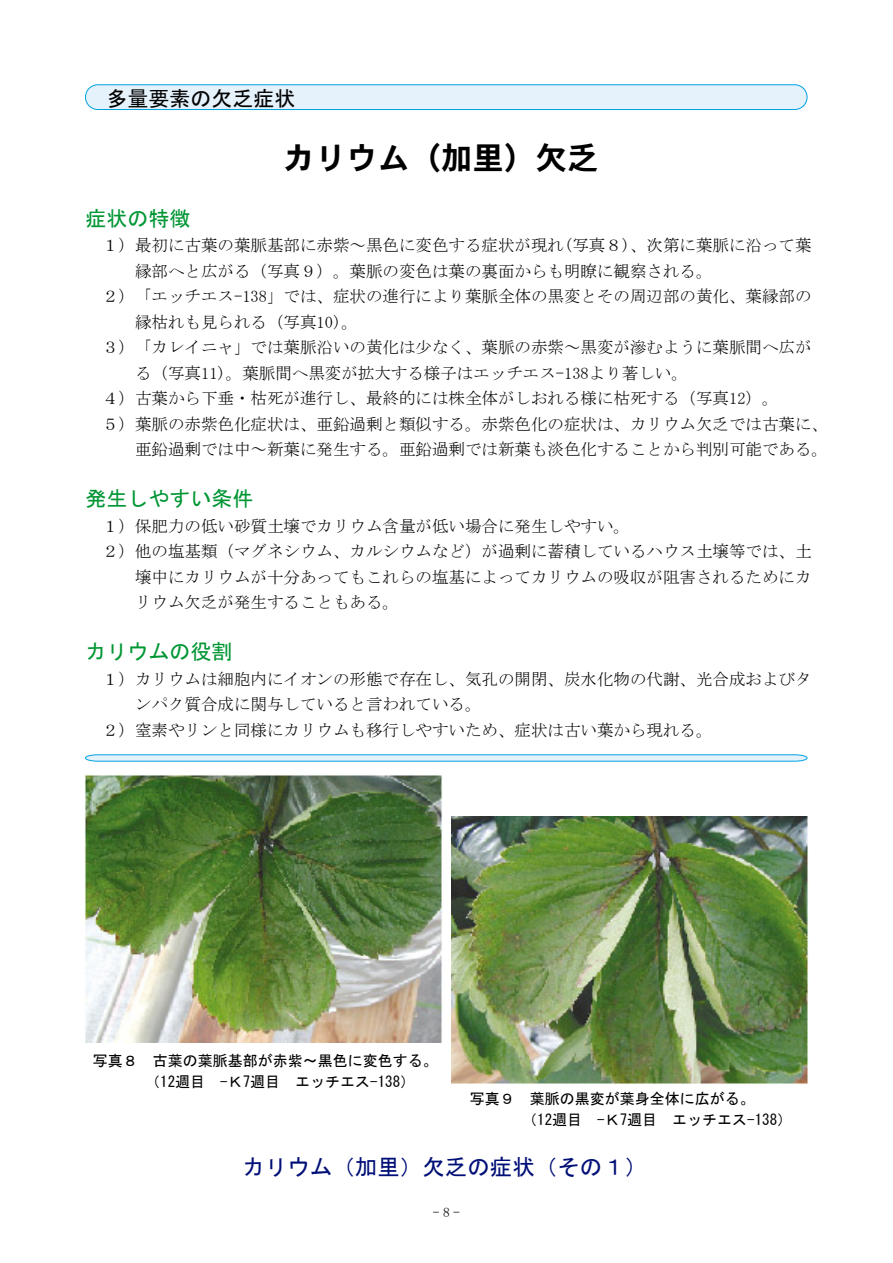
<style>
.page{position:relative;width:893px;height:1263px;background:#fff}
.page>*{position:absolute;margin:0;border:0;box-sizing:border-box;transform-origin:0 0}
.t1{font:31.5px "DFHS Gothic W7 WIN RKSJ H";color:#000}
.t2{font:22.5px "MS Gothic";color:#000f77}
.t3{font:21px "MS Gothic";color:#009634}
.t4{font:21px "MS Gothic";color:#000}
.t5{font:16.5px "MS Mincho";color:#000}
.t6{font:15px/21px "MS Gothic";color:#000}
.t7{font:13.5px "MS Mincho";color:#000}
</style>
<div class="page">
<div style="left:85px;top:85px;width:722px;height:25px;background:#e5f1fb;border:1px solid #00a2e4;border-radius:12px"></div>
<svg style="left:85px;top:754px;width:722px;height:8px;background:#acddf5"></svg>
<img style="left:84px;top:774px;width:358px;height:268px">
<img style="left:452px;top:816px;width:356px;height:268px">
<p class="t4" style="left:107px;top:87px;width:190px">多量要素の欠乏症状</p>
<h1 class="t1" style="left:284px;top:141px;width:316px">カリウム（加里）欠乏</h1>
<p class="t3" style="left:86px;top:207px;width:107px">症状の特徴</p>
<p class="t5" style="left:102px;top:237px;width:711px">１）最初に古葉の葉脈基部に赤紫～黒色に変色する症状が現れ(写真８)、次第に葉脈に沿って葉</p>
<p class="t5" style="left:135px;top:262px;width:579px">縁部へと広がる（写真９）。葉脈の変色は葉の裏面からも明瞭に観察される。</p>
<p class="t5" style="left:102px;top:288px;width:711px">２）「エッチエス-138」では、症状の進行により葉脈全体の黒変とその周辺部の黄化、葉縁部の</p>
<p class="t5" style="left:135px;top:313px;width:224px">縁枯れも見られる（写真10)。</p>
<p class="t5" style="left:102px;top:339px;width:711px">３）「カレイニャ」では葉脈沿いの黄化は少なく、葉脈の赤紫～黒変が滲むように葉脈間へ広が</p>
<p class="t5" style="left:135px;top:364px;width:554px">る（写真11)。葉脈間へ黒変が拡大する様子はエッチエス-138より著しい。</p>
<p class="t5" style="left:102px;top:390px;width:678px">４）古葉から下垂・枯死が進行し、最終的には株全体がしおれる様に枯死する（写真12）。</p>
<p class="t5" style="left:102px;top:415px;width:727px">５）葉脈の赤紫色化症状は、亜鉛過剰と類似する。赤紫色化の症状は、カリウム欠乏では古葉に、</p>
<p class="t5" style="left:135px;top:441px;width:694px">亜鉛過剰では中～新葉に発生する。亜鉛過剰では新葉も淡色化することから判別可能である。</p>
<p class="t3" style="left:86px;top:488px;width:170px">発生しやすい条件</p>
<p class="t5" style="left:102px;top:517px;width:529px">１）保肥力の低い砂質土壌でカリウム含量が低い場合に発生しやすい。</p>
<p class="t5" style="left:102px;top:543px;width:711px">２）他の塩基類（マグネシウム、カルシウムなど）が過剰に蓄積しているハウス土壌等では、土</p>
<p class="t5" style="left:135px;top:568px;width:678px">壌中にカリウムが十分あってもこれらの塩基によってカリウムの吸収が阻害されるためにカ</p>
<p class="t5" style="left:135px;top:594px;width:266px">リウム欠乏が発生することもある。</p>
<p class="t3" style="left:86px;top:641px;width:149px">カリウムの役割</p>
<p class="t5" style="left:102px;top:670px;width:711px">１）カリウムは細胞内にイオンの形態で存在し、気孔の開閉、炭水化物の代謝、光合成およびタ</p>
<p class="t5" style="left:135px;top:696px;width:348px">ンパク質合成に関与していると言われている。</p>
<p class="t5" style="left:102px;top:721px;width:612px">２）窒素やリンと同様にカリウムも移行しやすいため、症状は古い葉から現れる。</p>
<p class="t6" style="left:145px;top:1049px;width:294px;text-indent:-52px">写真８ 古葉の葉脈基部が赤紫～黒色に変色する。（12週目 -Ｋ7週目 エッチエス-138）</p>
<p class="t6" style="left:522px;top:1088px;width:271px;text-indent:-52px">写真９ 葉脈の黒変が葉身全体に広がる。<br>（12週目 -Ｋ7週目 エッチエス-138）</p>
<h2 class="t2" style="left:242px;top:1155px;width:406px">カリウム（加里）欠乏の症状（その１）</h2>
<p class="t7" style="left:433px;top:1205px;width:28px">-8-</p>
</div>
